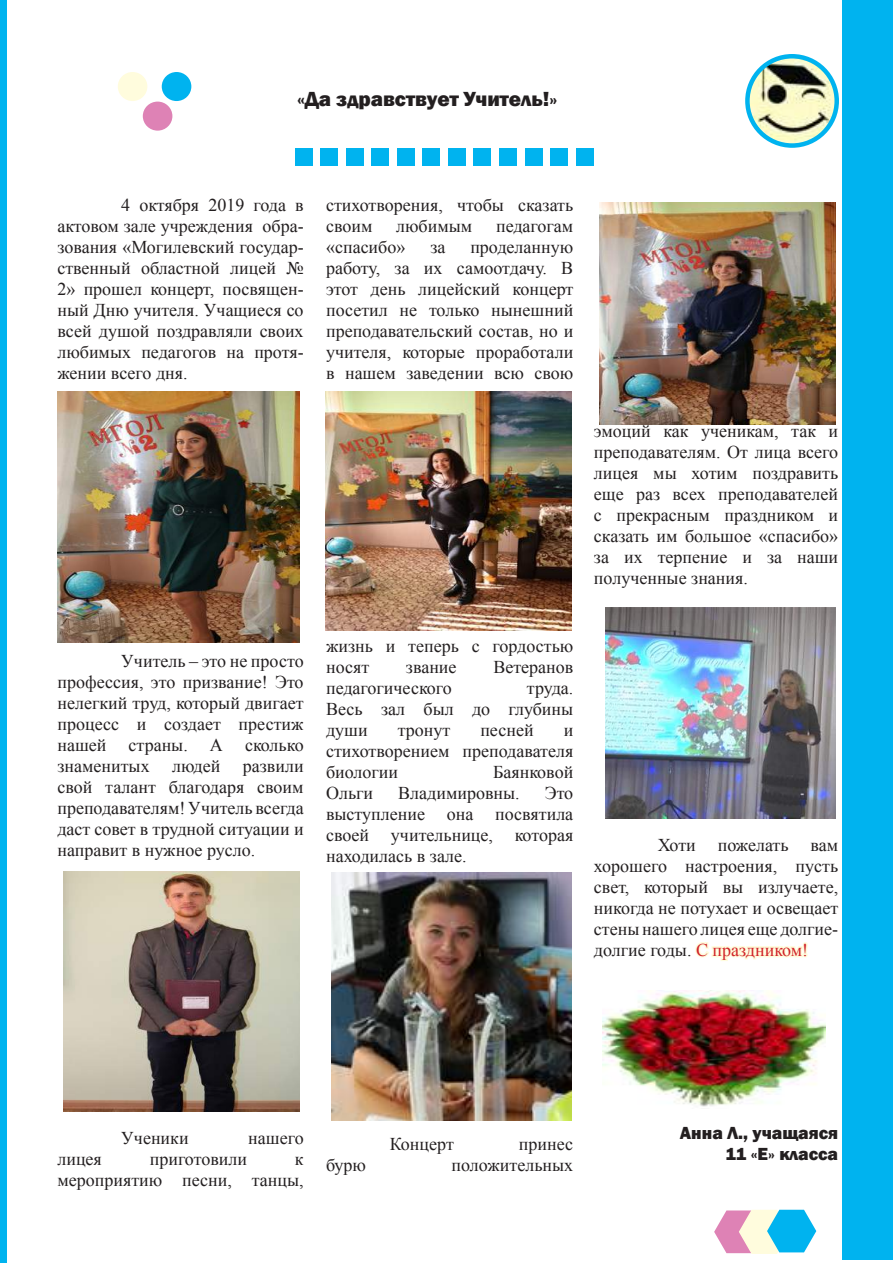
<style>
.page{position:relative;width:893px;height:1263px;background:#fff}
.page>*{position:absolute;margin:0;border:0;box-sizing:border-box;transform-origin:0 0}
.t1{font:800 21px "Franklin Gothic";color:#231f20}
.t2{font:18px/21px "Times New Roman";color:#231f20;text-align:justify}
.t3{font:800 18px/21px "Franklin Gothic";color:#231f20;text-align:right}
.s1{color:#d1232a}
</style>
<div class="page">
<div style="left:843px;top:0;width:50px;height:1259px;background:#00b3ef"></div>
<img style="left:747px;top:56px;width:90px;height:90px;border-radius:45px">
<div style="left:745px;top:54px;width:94px;height:94px;border:4px solid #00b3ef;border-radius:50%"></div>
<svg style="left:714px;top:1209px;width:102px;height:45px;background:#9fc7df"></svg>
<div style="left:295px;top:148px;width:18px;height:18px;background:#00b3ef"></div>
<div style="left:321px;top:148px;width:17px;height:18px;background:#00b3ef"></div>
<div style="left:346px;top:148px;width:18px;height:18px;background:#00b3ef"></div>
<div style="left:372px;top:148px;width:17px;height:18px;background:#00b3ef"></div>
<div style="left:397px;top:148px;width:18px;height:18px;background:#00b3ef"></div>
<div style="left:423px;top:148px;width:17px;height:18px;background:#00b3ef"></div>
<div style="left:448px;top:148px;width:18px;height:18px;background:#00b3ef"></div>
<div style="left:474px;top:148px;width:17px;height:18px;background:#00b3ef"></div>
<div style="left:499px;top:148px;width:18px;height:18px;background:#00b3ef"></div>
<div style="left:525px;top:148px;width:17px;height:18px;background:#00b3ef"></div>
<div style="left:550px;top:148px;width:18px;height:18px;background:#00b3ef"></div>
<div style="left:576px;top:148px;width:17px;height:18px;background:#00b3ef"></div>
<img style="left:57px;top:392px;width:243px;height:250px">
<img style="left:64px;top:872px;width:236px;height:240px">
<img style="left:325px;top:392px;width:246px;height:238px">
<svg style="left:695px;top:942px;width:113px;height:19px"></svg>
<img style="left:332px;top:873px;width:239px;height:248px">
<img style="left:600px;top:203px;width:236px;height:221px">
<img style="left:603px;top:991px;width:223px;height:116px">
<img style="left:606px;top:608px;width:230px;height:211px">
<div style="left:0;top:0;width:6px;height:1263px;background:#00b3ef"></div>
<div style="left:118px;top:72px;width:29px;height:29px;background:#fffcdd;border-radius:50%"></div>
<div style="left:143px;top:102px;width:29px;height:29px;background:#de82b5;border-radius:50%"></div>
<div style="left:162px;top:72px;width:29px;height:29px;background:#00b3ef;border-radius:50%"></div>
<p class="t1" style="left:297px;top:85px;width:262px">«Да здравствует Учитель!»</p>
<p class="t2" style="left:57px;top:194px;width:248px;text-indent:64px">4 октября 2019 года в актовом зале учреждения обра&shy;зования «Могилевский государ&shy;ственный областной лицей № 2» прошел концерт, посвящен&shy;ный Дню учителя. Учащиеся со всей душой поздравляли своих любимых педагогов на протя&shy;жении всего дня.</p>
<p class="t2" style="left:326px;top:194px;width:249px">стихотворения, чтобы сказать своим</p>
<p class="t2" style="left:396px;top:215px;width:78px">любимым</p>
<p class="t2" style="left:496px;top:215px;width:79px">педагогам</p>
<p class="t2" style="left:326px;top:236px;width:81px">«спасибо»</p>
<p class="t2" style="left:430px;top:236px;width:17px">за</p>
<p class="t2" style="left:326px;top:236px;width:249px;text-indent:144px">проделанную работу, за их самоотдачу. В этот день лицейский концерт посетил не только нынешний преподавательский состав, но и учителя, которые проработали в нашем заведении всю свою</p>
<p class="t2" style="left:594px;top:420px;width:246px">эмоций как ученикам, так и преподавателям. От лица всего лицея мы хотим поздравить еще раз всех преподавателей с прекрасным праздником и сказать им большое «спасибо» за их терпение и за наши полученные знания.</p>
<p class="t2" style="left:57px;top:650px;width:248px;text-indent:64px">Учитель – это не просто профессия, это призвание! Это нелегкий труд, который двигает процесс и создает престиж нашей страны. А сколько знаменитых людей развили свой талант благодаря своим преподавателям! Учитель всегда даст совет в трудной ситуации и направит в нужное русло.</p>
<p class="t2" style="left:326px;top:635px;width:249px">жизнь и теперь с гордостью носят</p>
<p class="t2" style="left:406px;top:656px;width:52px">звание</p>
<p class="t2" style="left:493px;top:656px;width:81px">Ветеранов</p>
<p class="t2" style="left:326px;top:677px;width:127px">педагогического</p>
<p class="t2" style="left:326px;top:677px;width:249px;text-indent:201px">труда.<br>Весь зал был до глубины души</p>
<p class="t2" style="left:398px;top:719px;width:54px">тронут</p>
<p class="t2" style="left:480px;top:719px;width:55px">песней</p>
<p class="t2" style="left:326px;top:719px;width:249px;text-indent:238px">и стихотворением преподавателя биологии</p>
<p class="t2" style="left:493px;top:761px;width:82px">Баянковой</p>
<p class="t2" style="left:326px;top:782px;width:249px;text-indent:219px">Это выступление она посвятила своей учительнице, которая находилась в зале.</p>
<p class="t2" style="left:326px;top:782px;width:49px">Ольги</p>
<p class="t2" style="left:398px;top:782px;width:123px">Владимировны.</p>
<p class="t2" style="left:594px;top:834px;width:246px;text-indent:64px">Хоти пожелать вам хорошего настроения, пусть свет, который вы излучаете, никогда не потухает и освещает стены нашего лицея еще долгие&shy;долгие годы. <span class="s1">С праздником!</span></p>
<p class="t2" style="left:121px;top:1127px;width:69px">Ученики</p>
<p class="t2" style="left:248px;top:1127px;width:57px">нашего</p>
<p class="t2" style="left:57px;top:1148px;width:46px">лицея</p>
<p class="t2" style="left:150px;top:1148px;width:99px">приготовили</p>
<p class="t2" style="left:57px;top:1148px;width:248px;text-align:right">к<br>мероприятию песни, танцы,</p>
<p class="t2" style="left:390px;top:1133px;width:65px">Концерт</p>
<p class="t2" style="left:519px;top:1133px;width:56px">принес</p>
<p class="t2" style="left:326px;top:1154px;width:41px">бурю</p>
<p class="t2" style="left:451px;top:1154px;width:123px">положительных</p>
<p class="t3" style="left:680px;top:1122px;width:160px">Анна Л., учащаяся<br>11 «Е» класса</p>
</div>
